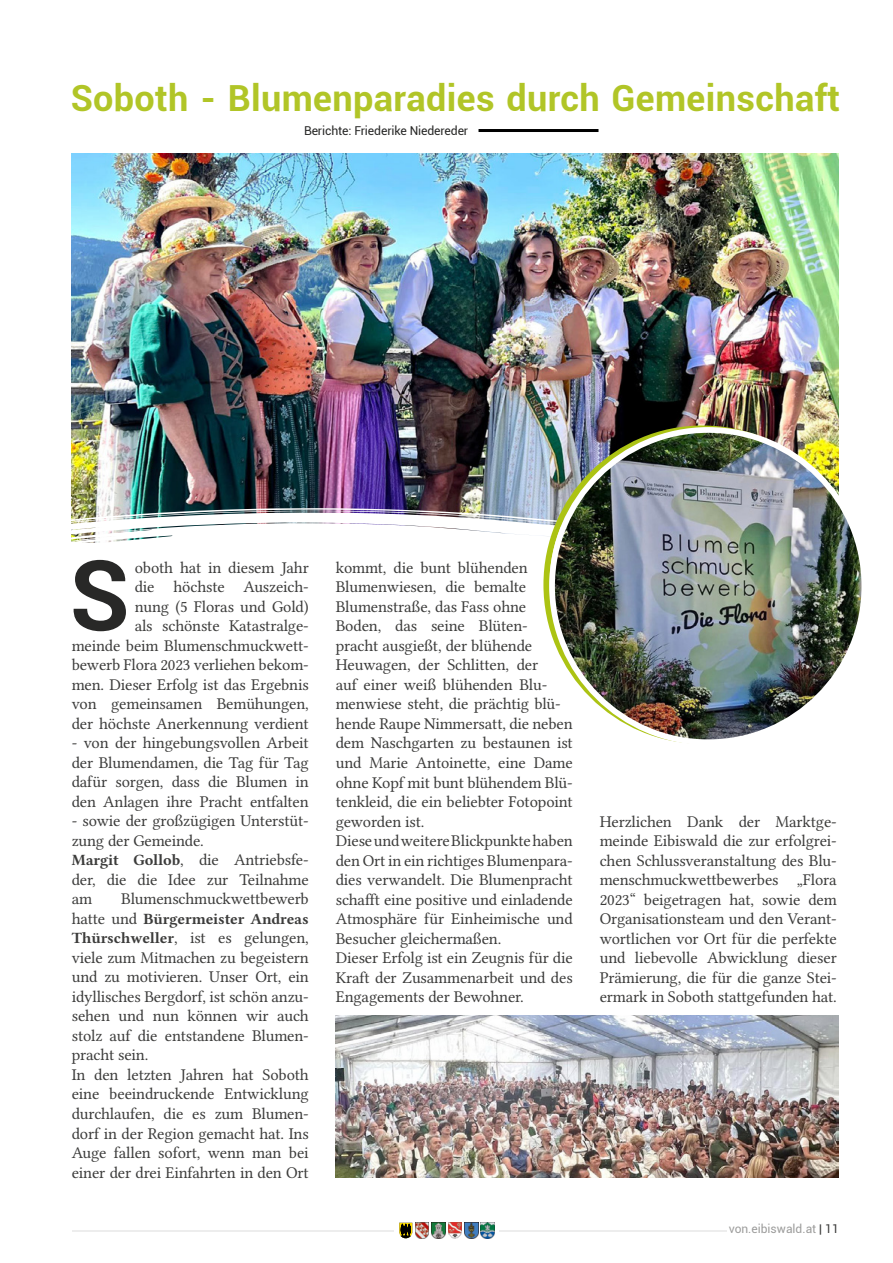
<style>
.page{position:relative;width:893px;height:1263px;background:#fff}
.page>*{position:absolute;margin:0;border:0;box-sizing:border-box;transform-origin:0 0}
.t1{font:700 97.5px "Roboto";color:#282827}
.t2{font:700 36px "Roboto";letter-spacing:.01em;color:#b1c527}
.t3{font:16.5px/19.5px "Lin Libertine O";letter-spacing:-.01em;color:#3c3c3b}
.t4{font:15.75px "Lin Libertine OB";letter-spacing:-.01em;color:#3c3c3b}
.t5{font:12.3px "Roboto";letter-spacing:-.01em;color:#282827}
.t6{font:12px "Roboto";color:#9d9d9c}
.s1{font-family:"Lin Libertine OB";font-size:15.75px}
.s2{font-family:"Lin Libertine O";font-size:16.5px}
.s3{color:#3c3c3b}
</style>
<div class="page">
<hr style="left:499px;top:1230px;width:228px;height:1px;background:#ededed">
<hr style="left:72px;top:1230px;width:322px;height:1px;background:#ededed">
<img style="left:415px;top:1223px;width:13px;height:15px">
<img style="left:431px;top:1223px;width:14px;height:15px">
<img style="left:448px;top:1223px;width:14px;height:15px">
<img style="left:465px;top:1223px;width:13px;height:15px">
<img style="left:480px;top:1223px;width:14px;height:15px">
<svg style="left:399px;top:1223px;width:13px;height:15px"></svg>
<img style="left:72px;top:153px;width:766px;height:355px">
<svg style="left:71px;top:531px;width:488px;height:18px"></svg>
<img style="left:71px;top:508px;width:499px;height:23px">
<hr style="left:478px;top:129px;width:120px;height:3px;background:#000">
<img style="left:552px;top:430px;width:312px;height:312px;border-radius:156px">
<img style="left:336px;top:1015px;width:502px;height:162px">
<h2 class="t2" style="left:71px;top:72px;width:771px">Soboth - Blumenparadies durch Gemeinschaft</h2>
<p class="t5" style="left:304px;top:122px;width:166px">Berichte: Friederike Niedereder</p>
<h1 class="t1" style="left:70px;top:527px;width:62px">S</h1>
<p class="t3" style="left:72px;top:556px;width:239px;text-align:right">oboth hat in diesem Jahr<br>die höchste Auszeich-<br>nung (5 Floras und Gold)<br>als schönste Katastralge-<br>meinde beim Blumenschmuckwett&shy;bewerb Flora 2023 verliehen bekom&shy;men. Dieser Erfolg ist das Ergebnis von gemeinsamen Bemühungen, der höchste Anerkennung verdient</p>
<p class="t3" style="left:72px;top:731px;width:239px;text-align:justify">- von der hingebungsvollen Arbeit der Blumendamen, die Tag für Tag dafür sorgen, dass die Blumen in den Anlagen ihre Pracht entfalten</p>
<p class="t3" style="left:72px;top:809px;width:239px">- sowie der großzügigen Unterstüt&shy;zung der Gemeinde.<br><span class="s1">Margit Gollob</span>, die Antriebsfe&shy;der, die die Idee zur Teilnahme am</p>
<p class="t3" style="left:121px;top:887px;width:189px">Blumenschmuckwettbewerb</p>
<p class="t4" style="left:72px;top:908px;width:239px"><span class="s2">hatte und</span> Bürgermeister Andreas</p>
<p class="t3" style="left:72px;top:926px;width:239px"><span class="s1">Thürschweller</span>, ist es gelungen, viele zum Mitmachen zu begeistern und zu motivieren. Unser Ort, ein idyllisches Bergdorf, ist schön anzu&shy;sehen und nun können wir auch stolz auf die entstandene Blumen&shy;pracht sein.<br>In den letzten Jahren hat Soboth eine beeindruckende Entwicklung durchlaufen, die es zum Blumen&shy;dorf in der Region gemacht hat. Ins<br>Auge fallen sofort, wenn man bei einer der drei Einfahrten in den Ort</p>
<p class="t3" style="left:336px;top:556px;width:239px">kommt, die bunt blühenden<br>Blumenwiesen, die bemalte<br>Blumenstraße, das Fass ohne<br>Boden, das seine Blüten&shy;pracht ausgießt, der blühende<br>Heuwagen, der Schlitten, der<br>auf einer weiß blühenden Blu&shy;menwiese steht, die prächtig blü&shy;hende Raupe Nimmersatt, die neben dem Naschgarten zu bestaunen ist und Marie Antoinette, eine Dame ohne Kopf mit bunt blühendem Blü&shy;tenkleid, die ein beliebter Fotopoint geworden ist.<br>Diese und weitere Blickpunkte haben den Ort in ein richtiges Blumenpara&shy;dies verwandelt. Die Blumenpracht schafft eine positive und einladende<br>Atmosphäre für Einheimische und<br>Besucher gleichermaßen.<br>Dieser Erfolg ist ein Zeugnis für die<br>Kraft der Zusammenarbeit und des<br>Engagements der Bewohner.</p>
<p class="t3" style="left:600px;top:810px;width:239px;text-align:justify">Herzlichen Dank der Marktge&shy;meinde Eibiswald die zur erfolgrei&shy;chen Schlussveranstaltung des Blu&shy;menschmuckwettbewerbes „Flora 2023“ beigetragen hat, sowie dem Organisationsteam und den Verant&shy;wortlichen vor Ort für die perfekte und liebevolle Abwicklung dieser Prämierung, die für die ganze Stei&shy;ermark in Soboth stattgefunden hat.</p>
<p class="t6" style="left:729px;top:1220px;width:112px">von.eibiswald.at <span class="s3">| 11</span></p>
</div>
